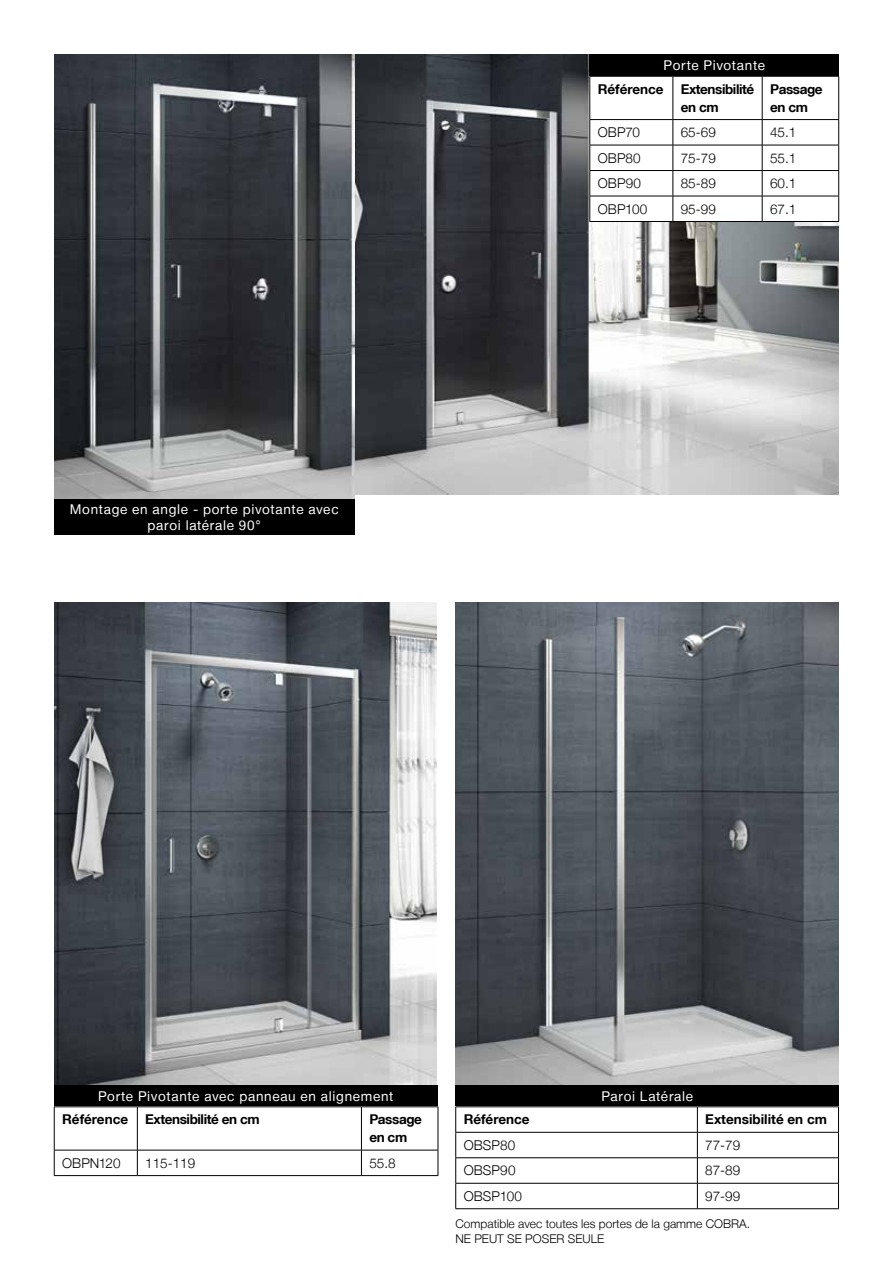
<style>
.page{position:relative;width:893px;height:1263px;background:#fff}
.page>*{position:absolute;margin:0;border:0;box-sizing:border-box;transform-origin:0 0}
.t1{font:13.5px/16.2px "Helvetica Neue LT";letter-spacing:.05em;color:#fff;text-align:center}
.t2{font:300 13.5px "Helvetica Neue LT";color:#000}
.t3{font:700 13.5px/17.9px "Helvetica Neue LT";letter-spacing:-.03em;color:#000}
.t4{font:700 13.5px "Helvetica Neue LT";color:#000}
.t5{font:300 12px/15px "Helvetica Neue LT";color:#000}
</style>
<div class="page">
<img style="left:354px;top:54px;width:485px;height:441px">
<img style="left:54px;top:54px;width:300px;height:445px">
<div style="left:589px;top:54px;width:250px;height:22px;background:#000"></div>
<div style="left:589px;top:76px;width:250px;height:146px;background:#fff"></div>
<hr style="left:589px;top:170px;width:84px;height:1px;background:#000">
<hr style="left:673px;top:170px;width:89px;height:1px;background:#000">
<hr style="left:762px;top:170px;width:77px;height:1px;background:#000">
<hr style="left:589px;top:196px;width:84px;height:1px;background:#000">
<hr style="left:673px;top:196px;width:89px;height:1px;background:#000">
<hr style="left:762px;top:196px;width:77px;height:1px;background:#000">
<hr style="left:589px;top:221px;width:84px;height:1px;background:#000">
<hr style="left:673px;top:221px;width:89px;height:1px;background:#000">
<hr style="left:762px;top:221px;width:77px;height:1px;background:#000">
<hr style="left:589px;top:76px;width:84px;height:1px;background:#000">
<hr style="left:589px;top:77px;width:1px;height:42px;background:#000">
<hr style="left:673px;top:76px;width:89px;height:1px;background:#000">
<hr style="left:673px;top:77px;width:1px;height:42px;background:#000">
<hr style="left:762px;top:76px;width:77px;height:1px;background:#000">
<hr style="left:762px;top:77px;width:1px;height:42px;background:#000">
<hr style="left:838px;top:77px;width:1px;height:42px;background:#000">
<hr style="left:589px;top:119px;width:84px;height:1px;background:#000">
<hr style="left:673px;top:119px;width:89px;height:1px;background:#000">
<hr style="left:762px;top:119px;width:77px;height:1px;background:#000">
<hr style="left:589px;top:145px;width:84px;height:1px;background:#000">
<hr style="left:673px;top:145px;width:89px;height:1px;background:#000">
<hr style="left:762px;top:145px;width:77px;height:1px;background:#000">
<svg style="left:589px;top:120px;width:1px;height:101px"></svg>
<svg style="left:673px;top:120px;width:1px;height:101px"></svg>
<svg style="left:762px;top:120px;width:1px;height:101px"></svg>
<svg style="left:838px;top:120px;width:1px;height:101px"></svg>
<img style="left:54px;top:602px;width:382px;height:483px">
<div style="left:54px;top:499px;width:300px;height:36px;background:#000"></div>
<img style="left:455px;top:602px;width:384px;height:483px">
<div style="left:455px;top:1085px;width:384px;height:21px;background:#000"></div>
<div style="left:54px;top:1085px;width:383px;height:21px;background:#000"></div>
<hr style="left:54px;top:1106px;width:83px;height:1px;background:#000">
<hr style="left:54px;top:1107px;width:1px;height:43px;background:#000">
<hr style="left:137px;top:1106px;width:224px;height:1px;background:#000">
<hr style="left:137px;top:1107px;width:1px;height:43px;background:#000">
<hr style="left:361px;top:1106px;width:77px;height:1px;background:#000">
<hr style="left:361px;top:1107px;width:1px;height:43px;background:#000">
<hr style="left:438px;top:1107px;width:1px;height:43px;background:#000">
<hr style="left:54px;top:1150px;width:83px;height:1px;background:#000">
<svg style="left:54px;top:1150px;width:1px;height:25px"></svg>
<hr style="left:137px;top:1150px;width:224px;height:1px;background:#000">
<svg style="left:137px;top:1150px;width:1px;height:25px"></svg>
<hr style="left:361px;top:1150px;width:77px;height:1px;background:#000">
<svg style="left:361px;top:1150px;width:1px;height:25px"></svg>
<svg style="left:438px;top:1150px;width:1px;height:25px"></svg>
<hr style="left:54px;top:1175px;width:83px;height:1px;background:#000">
<hr style="left:137px;top:1175px;width:224px;height:1px;background:#000">
<hr style="left:361px;top:1175px;width:77px;height:1px;background:#000">
<hr style="left:455px;top:1183px;width:242px;height:1px;background:#000">
<hr style="left:697px;top:1183px;width:142px;height:1px;background:#000">
<hr style="left:455px;top:1208px;width:242px;height:1px;background:#000">
<hr style="left:697px;top:1208px;width:142px;height:1px;background:#000">
<hr style="left:455px;top:1106px;width:242px;height:1px;background:#000">
<hr style="left:697px;top:1106px;width:142px;height:1px;background:#000">
<hr style="left:455px;top:1132px;width:242px;height:1px;background:#000">
<hr style="left:697px;top:1132px;width:142px;height:1px;background:#000">
<hr style="left:455px;top:1157px;width:242px;height:1px;background:#000">
<hr style="left:697px;top:1157px;width:142px;height:1px;background:#000">
<svg style="left:455px;top:1107px;width:1px;height:101px"></svg>
<svg style="left:697px;top:1107px;width:1px;height:101px"></svg>
<svg style="left:838px;top:1107px;width:1px;height:101px"></svg>
<p class="t1" style="left:663px;top:57px;width:103px">Porte Pivotante</p>
<p class="t1" style="left:70px;top:501px;width:270px">Montage en angle - porte pivotante avec paroi latérale 90°</p>
<p class="t4" style="left:598px;top:81px;width:68px">Référence</p>
<p class="t3" style="left:681px;top:80px;width:75px">Extensibilité en cm</p>
<p class="t3" style="left:770px;top:80px;width:54px">Passage en cm</p>
<p class="t2" style="left:598px;top:124px;width:44px">OBP70</p>
<p class="t2" style="left:681px;top:124px;width:37px">65-69</p>
<p class="t2" style="left:770px;top:124px;width:28px">45.1</p>
<p class="t2" style="left:598px;top:150px;width:44px">OBP80</p>
<p class="t2" style="left:681px;top:150px;width:37px">75-79</p>
<p class="t2" style="left:770px;top:150px;width:28px">55.1</p>
<p class="t2" style="left:598px;top:175px;width:45px">OBP90</p>
<p class="t2" style="left:681px;top:175px;width:37px">85-89</p>
<p class="t2" style="left:770px;top:175px;width:28px">60.1</p>
<p class="t2" style="left:598px;top:200px;width:51px">OBP100</p>
<p class="t2" style="left:681px;top:200px;width:37px">95-99</p>
<p class="t2" style="left:770px;top:200px;width:28px">67.1</p>
<p class="t1" style="left:98px;top:1088px;width:297px">Porte Pivotante avec panneau en alignement</p>
<p class="t1" style="left:601px;top:1088px;width:93px">Paroi Latérale</p>
<p class="t4" style="left:62px;top:1111px;width:68px">Référence</p>
<p class="t3" style="left:145px;top:1110px;width:116px">Extensibilité en cm</p>
<p class="t3" style="left:369px;top:1110px;width:54px">Passage en cm</p>
<p class="t2" style="left:62px;top:1154px;width:60px">OBPN120</p>
<p class="t2" style="left:145px;top:1154px;width:52px">115-119</p>
<p class="t2" style="left:369px;top:1154px;width:28px">55.8</p>
<p class="t4" style="left:464px;top:1111px;width:68px">Référence</p>
<p class="t4" style="left:705px;top:1111px;width:123px">Extensibilité en cm</p>
<p class="t2" style="left:464px;top:1137px;width:53px">OBSP80</p>
<p class="t2" style="left:705px;top:1137px;width:37px">77-79</p>
<p class="t2" style="left:464px;top:1162px;width:53px">OBSP90</p>
<p class="t2" style="left:705px;top:1162px;width:37px">87-89</p>
<p class="t2" style="left:464px;top:1188px;width:60px">OBSP100</p>
<p class="t2" style="left:705px;top:1188px;width:37px">97-99</p>
<p class="t5" style="left:455px;top:1215px;width:296px">Compatible avec toutes les portes de la gamme COBRA.<br>NE PEUT SE POSER SEULE</p>
</div>
